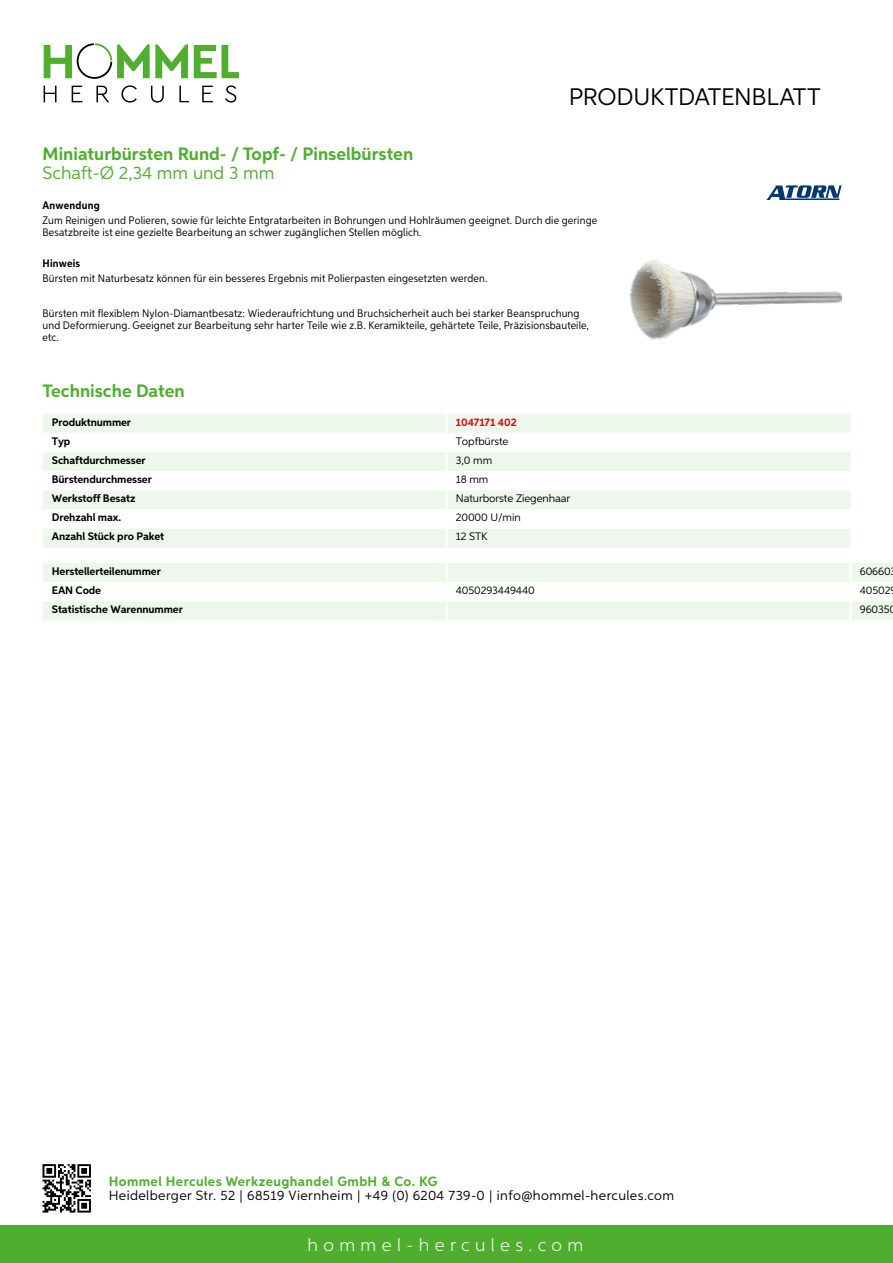
<style>
.page{position:relative;width:893px;height:1263px;background:#fff}
.page>*{position:absolute;margin:0;border:0;box-sizing:border-box;transform-origin:0 0}
.t1{font:24px "Aspira";letter-spacing:-.01em;color:#000}
.t2{font:700 18px "Aspira";color:#50ae2f}
.t3{font:18px "Aspira";color:#50ae2f}
.t4{font:300 18px "Aspira";letter-spacing:.3em;color:#fff}
.t5{font:13.5px "Aspira";letter-spacing:.03em;color:#000}
.t6{font:700 13.5px "Aspira";letter-spacing:.03em;color:#50ae2f}
.t7{font:10.95px/12px "Aspira Nar";letter-spacing:.015em;color:#000}
.t8{font:700 10.95px "Aspira";letter-spacing:-.01em;color:#000}
.t9{font:10.95px "Aspira";letter-spacing:-.01em;color:#000}
.t10{font:700 10.95px "Aspira Nar";letter-spacing:.02em;color:#000}
.t11{font:700 10.95px "Aspira";letter-spacing:-.01em;color:#cd1013}
</style>
<div class="page">
<div style="left:0;top:1226px;width:893px;height:37px;background:#50ae2f"></div>
<svg style="left:43px;top:1164px;width:48px;height:48px"></svg>
<svg style="left:194px;top:45px;width:45px;height:33px"></svg>
<svg style="left:44px;top:43px;width:144px;height:36px"></svg>
<svg style="left:44px;top:86px;width:13px;height:16px"></svg>
<svg style="left:72px;top:86px;width:10px;height:16px"></svg>
<svg style="left:96px;top:86px;width:13px;height:16px"></svg>
<svg style="left:121px;top:85px;width:16px;height:18px"></svg>
<svg style="left:151px;top:86px;width:13px;height:17px"></svg>
<svg style="left:179px;top:86px;width:10px;height:16px"></svg>
<svg style="left:202px;top:86px;width:11px;height:16px"></svg>
<svg style="left:225px;top:85px;width:11px;height:18px"></svg>
<div style="left:43px;top:414px;width:807px;height:134px;background:#eef7eb"></div>
<svg style="left:43px;top:433px;width:807px;height:95px"></svg>
<hr style="left:445px;top:414px;width:3px;height:19px;background:#fff">
<hr style="left:445px;top:433px;width:3px;height:19px;background:#fff">
<hr style="left:445px;top:452px;width:3px;height:19px;background:#fff">
<hr style="left:445px;top:471px;width:3px;height:19px;background:#fff">
<hr style="left:445px;top:490px;width:3px;height:19px;background:#fff">
<hr style="left:445px;top:509px;width:3px;height:19px;background:#fff">
<hr style="left:445px;top:528px;width:3px;height:20px;background:#fff">
<svg style="left:43px;top:563px;width:850px;height:57px"></svg>
<hr style="left:445px;top:601px;width:3px;height:19px;background:#fff">
<hr style="left:849px;top:601px;width:3px;height:19px;background:#fff">
<img style="left:629px;top:260px;width:213px;height:79px">
<svg style="left:766px;top:185px;width:76px;height:15px"></svg>
<h1 class="t1" style="left:569px;top:82px;width:253px">Produktdatenblatt</h1>
<h2 class="t2" style="left:43px;top:142px;width:372px">Miniaturbürsten Rund- / Topf- / Pinselbürsten</h2>
<h2 class="t3" style="left:43px;top:162px;width:234px">Schaft-Ø 2,34 mm und 3 mm</h2>
<p class="t10" style="left:43px;top:199px;width:59px">Anwendung</p>
<p class="t7" style="left:43px;top:214px;width:556px">Zum Reinigen und Polieren, sowie für leichte Entgratarbeiten in Bohrungen und Hohlräumen geeignet. Durch die geringe<br>Besatzbreite ist eine gezielte Bearbeitung an schwer zugänglichen Stellen möglich.</p>
<p class="t10" style="left:43px;top:256px;width:39px">Hinweis</p>
<p class="t7" style="left:43px;top:272px;width:446px">Bürsten mit Naturbesatz können für ein besseres Ergebnis mit Polierpasten eingesetzten werden.</p>
<p class="t7" style="left:43px;top:307px;width:548px">Bürsten mit flexiblem Nylon-Diamantbesatz: Wiederaufrichtung und Bruchsicherheit auch bei starker Beanspruchung und Deformierung. Geeignet zur Bearbeitung sehr harter Teile wie z.B. Keramikteile, gehärtete Teile, Präzisionsbauteile, etc.</p>
<h2 class="t2" style="left:43px;top:379px;width:144px">Technische Daten</h2>
<p class="t8" style="left:52px;top:415px;width:81px">Produktnummer</p>
<p class="t11" style="left:456px;top:415px;width:62px">1047171 402</p>
<p class="t8" style="left:52px;top:434px;width:20px">Typ</p>
<p class="t9" style="left:456px;top:434px;width:54px">Topfbürste</p>
<p class="t8" style="left:52px;top:453px;width:95px">Schaftdurchmesser</p>
<p class="t9" style="left:456px;top:453px;width:38px">3,0 mm</p>
<p class="t8" style="left:52px;top:472px;width:102px">Bürstendurchmesser</p>
<p class="t9" style="left:456px;top:473px;width:34px">18 mm</p>
<p class="t8" style="left:52px;top:492px;width:85px">Werkstoff Besatz</p>
<p class="t9" style="left:456px;top:492px;width:116px">N aturborste Ziegenhaar</p>
<p class="t8" style="left:52px;top:511px;width:71px">Drehzahl max.</p>
<p class="t9" style="left:456px;top:511px;width:66px">20000 U/min</p>
<p class="t8" style="left:52px;top:530px;width:114px">Anzahl Stück pro Paket</p>
<p class="t9" style="left:456px;top:530px;width:27px">12 STK</p>
<p class="t8" style="left:52px;top:564px;width:111px">Herstellerteilenummer</p>
<p class="t9" style="left:860px;top:564px;width:32px">60660</p>
<p class="t8" style="left:52px;top:584px;width:51px">EAN Code</p>
<p class="t9" style="left:456px;top:584px;width:80px">4050293449440</p>
<p class="t9" style="left:860px;top:584px;width:32px">40502</p>
<p class="t8" style="left:52px;top:603px;width:132px">Statistische Warennummer</p>
<p class="t9" style="left:860px;top:603px;width:38px">960350</p>
<p class="t6" style="left:109px;top:1172px;width:330px">Hommel Hercules Werkzeughandel GmbH &amp; Co. KG</p>
<p class="t5" style="left:109px;top:1187px;width:567px">Heidelberger Str. 52 | 68519 Viernheim | +49 (0) 6204 739-0 | info@hommel-hercules.com</p>
<h2 class="t4" style="left:307px;top:1234px;width:277px">hommel-hercules.com</h2>
</div>
